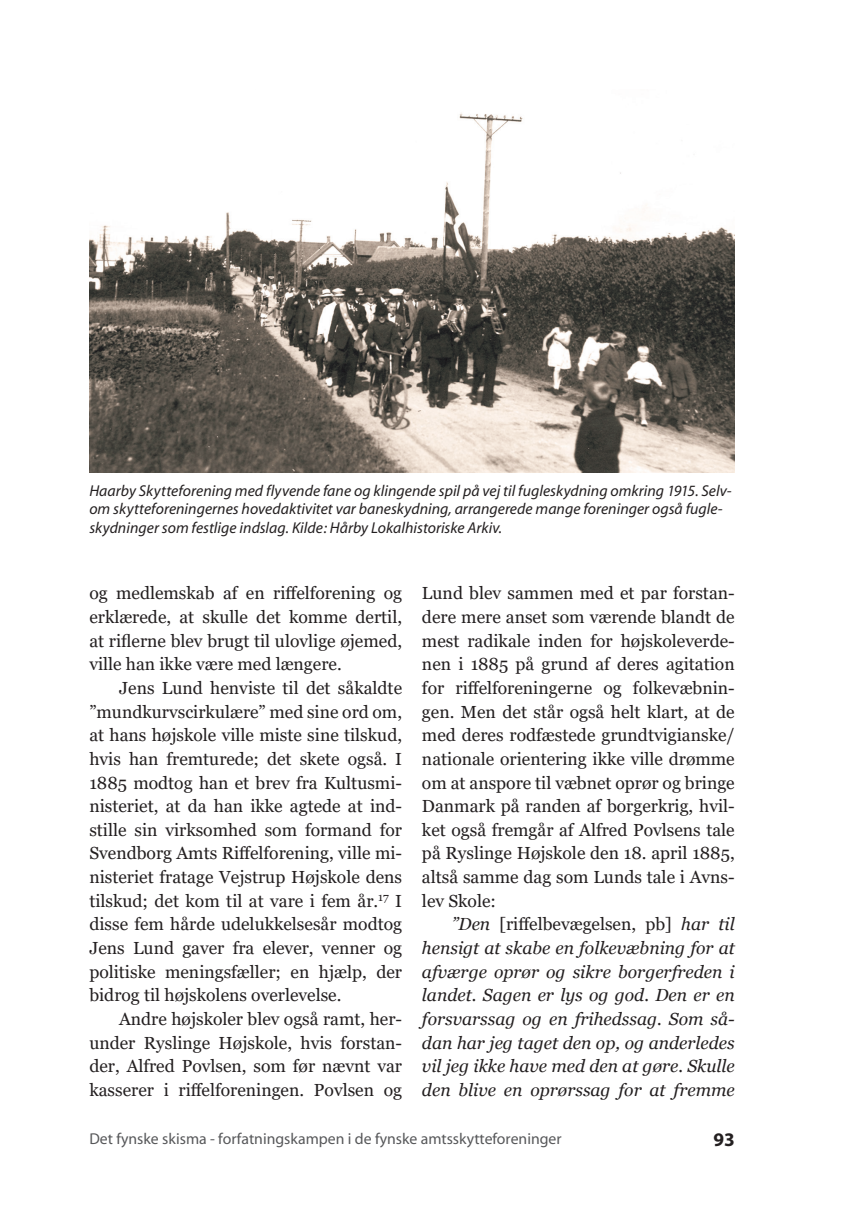
<style>
.page{position:relative;width:844px;height:1216px;background:#fff}
.page>*{position:absolute;margin:0;border:0;box-sizing:border-box;transform-origin:0 0}
.t1{font:700 19.25px "Myriad";color:#231f20}
.t2{font:17.5px/23.6px "Georgia";color:#231f20;text-align:justify}
.t3{font:italic 17.5px/23.6px "Georgia";color:#231f20;text-align:justify}
.t4{font:italic 15.75px/18.9px "Myriad";color:#231f20}
.t5{font:15.75px "Myriad";color:#57585a}
.s1{font-style:normal}
</style>
<div class="page">
<img style="left:89px;top:113px;width:645px;height:359px">
<p class="t4" style="left:89px;top:481px;width:643px">Haarby Skytteforening med flyvende fane og klingende spil på vej til fugleskydning omkring 1915. Selv&shy;om skytteforeningernes hovedaktivitet var baneskydning, arrangerede mange foreninger også fugle&shy;skydninger som festlige indslag. Kilde: Hårby Lokalhistoriske Arkiv.</p>
<p class="t2" style="left:89px;top:582px;width:314px">og medlemskab af en riffelforening og erklærede, at skulle det komme dertil, at riflerne blev brugt til ulovlige øjemed, ville han ikke være med længere.</p>
<p class="t2" style="left:89px;top:676px;width:314px;text-indent:30px">Jens Lund henviste til det såkaldte ”mundkurvscirkulære” med sine ord om, at hans højskole ville miste sine tilskud, hvis han fremturede; det skete også. I 1885 modtog han et brev fra Kultusmi&shy;nisteriet, at da han ikke agtede at ind&shy;stille sin virksomhed som formand for Svendborg Amts Riffelforening, ville mi&shy;nisteriet fratage Vejstrup Højskole dens tilskud; det kom til at vare i fem år.<sup>17</sup> I disse fem hårde udelukkelsesår modtog Jens Lund gaver fra elever, venner og politiske meningsfæller; en hjælp, der bidrog til højskolens overlevelse.</p>
<p class="t2" style="left:89px;top:1007px;width:314px;text-indent:30px">Andre højskoler blev også ramt, her&shy;under Ryslinge Højskole, hvis forstan&shy;der, Alfred Povlsen, som før nævnt var kasserer i riffelforeningen. Povlsen og</p>
<p class="t2" style="left:422px;top:582px;width:314px">Lund blev sammen med et par forstan&shy;dere mere anset som værende blandt de mest radikale inden for højskoleverde&shy;nen i 1885 på grund af deres agitation for riffelforeningerne og folkevæbnin&shy;gen. Men det står også helt klart, at de med deres rodfæstede grundtvigianske/ nationale orientering ikke ville drømme om at anspore til væbnet oprør og bringe Danmark på randen af borgerkrig, hvil&shy;ket også fremgår af Alfred Povlsens tale på Ryslinge Højskole den 18. april 1885, altså samme dag som Lunds tale i Avns&shy;lev Skole:</p>
<p class="t3" style="left:422px;top:912px;width:314px;text-indent:30px">”Den <span class="s1">[riffelbevægelsen, pb]</span> har til hensigt at skabe en folkevæbning for at afværge oprør og sikre borgerfreden i landet. Sagen er lys og god. Den er en forsvarssag og en frihedssag. Som så&shy;dan har jeg taget den op, og anderledes vil jeg ikke have med den at gøre. Skulle den blive en oprørssag for at fremme</p>
<p class="t5" style="left:89px;top:1130px;width:473px">Det fynske skisma - forfatningskampen i de fynske amtsskytteforeninger</p>
<p class="t1" style="left:713px;top:1129px;width:23px">93</p>
</div>
